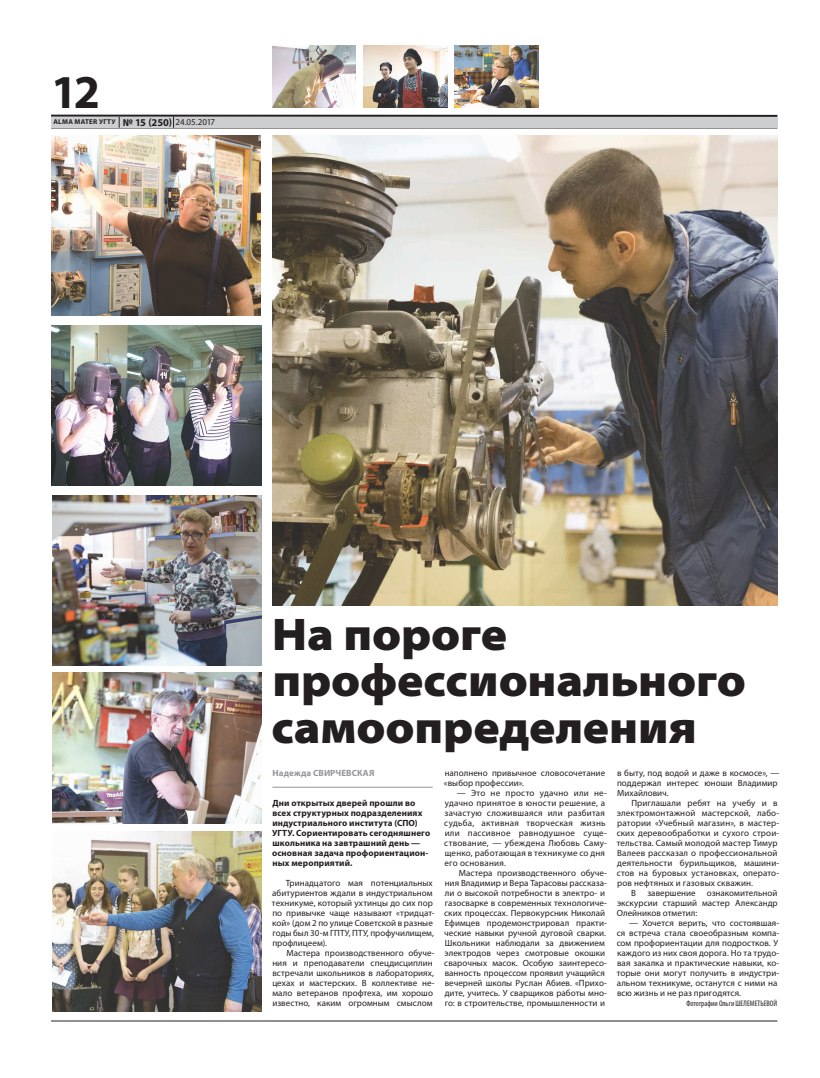
<style>
.page{position:relative;width:820px;height:1078px;background:#fff}
.page>*{position:absolute;margin:0;border:0;box-sizing:border-box;transform-origin:0 0}
.t1{font:700 47.4px "Myriad Pro";color:#231f20}
.t2{font:900 semi-expanded 46px/46px "Myriad Pro";letter-spacing:-.005em;color:#231f20}
.t3{font:9px/10px "Myriad Pro";letter-spacing:.005em;color:#231f20}
.t4{font:9px/10px "Myriad Pro";letter-spacing:.025em;color:#231f20}
.t5{font:700 9px/10px "Myriad Pro";letter-spacing:.01em;color:#231f20}
.t6{font:700 9px "Myriad Pro";letter-spacing:.01em;color:#939598}
.t7{font:condensed 8px "Myriad Pro";color:#231f20}
.t8{font:700 7px "Myriad Pro";letter-spacing:.04em;color:#231f20}
.s1{font-size:10.5px}
.s2{font-weight:400;font-size:9px}
</style>
<div class="page">
<hr style="left:51px;top:128px;width:726px;height:1px;background:#231f20">
<hr style="left:51px;top:115px;width:726px;height:2px;background:#231f20">
<div style="left:51px;top:117px;width:726px;height:11px;background:#cdced0"></div>
<svg style="left:173px;top:116px;width:1px;height:12px"></svg>
<hr style="left:51px;top:1020px;width:726px;height:1px;background:#231f20">
<img style="left:51px;top:135px;width:209px;height:180px">
<img style="left:52px;top:325px;width:209px;height:160px">
<img style="left:272px;top:45px;width:83px;height:62px">
<img style="left:363px;top:45px;width:84px;height:62px">
<img style="left:454px;top:45px;width:84px;height:62px">
<img style="left:272px;top:135px;width:505px;height:470px">
<img style="left:53px;top:495px;width:208px;height:170px">
<img style="left:53px;top:672px;width:208px;height:150px">
<img style="left:53px;top:831px;width:208px;height:179px">
<hr style="left:272px;top:786px;width:160px;height:1px;background:#939598">
<h1 class="t1" style="left:51px;top:61px;width:50px">12</h1>
<p class="t8" style="left:53px;top:117px;width:163px">ALMA MATER УГТУ <span class="s1">№ 15 (250)</span> <span class="s2">24.05.2017</span></p>
<h2 class="t2" style="left:271px;top:612px;width:476px">На пороге профессионального самоопределения</h2>
<p class="t6" style="left:272px;top:767px;width:103px">Надежда СВИРЧЕВСКАЯ</p>
<p class="t5" style="left:272px;top:797px;width:160px">Дни открытых дверей прошли во всех структурных подразделениях индустриального института (СПО)<br>УГТУ. Сориентировать сегодняшнего школьника на завтрашний день — основная задача профориентацион&shy;ных мероприятий.</p>
<p class="t3" style="left:272px;top:877px;width:164px;text-indent:14px">Тринадцатого мая потенциальных абитуриентов ждали в индустриальном техникуме, который ухтинцы до сих пор по привычке чаще называют «тридцат&shy;кой» (дом 2 по улице Советской в разные годы был 30-м ГПТУ, ПТУ, профучилищем, профлицеем).</p>
<p class="t3" style="left:272px;top:947px;width:164px;text-indent:14px">Мастера производственного обуче&shy;ния и преподаватели спецдисциплин встречали школьников в лабораториях, цехах и мастерских. В коллективе не&shy;мало ветеранов профтеха, им хорошо известно, каким огромным смыслом</p>
<p class="t3" style="left:444px;top:767px;width:163px">наполнено привычное словосочетание «выбор профессии».</p>
<p class="t4" style="left:444px;top:787px;width:164px;text-indent:12px">— Это не просто удачно или не&shy;удачно принятое в юности решение, а зачастую сложившаяся или разбитая судьба, активная творческая жизнь или пассивное равнодушное суще&shy;ствование, — убеждена Любовь Саму&shy;щенко, работающая в техникуме со дня его основания.</p>
<p class="t3" style="left:444px;top:867px;width:164px;text-indent:15px">Мастера производственного обуче&shy;ния Владимир и Вера Тарасовы рассказа&shy;ли о высокой потребности в электро- и газосварке в современных технологиче&shy;ских процессах. Первокурсник Николай Ефимцев продемонстрировал практи&shy;ческие навыки ручной дуговой сварки.<br>Школьники наблюдали за движением электродов через смотровые окошки сварочных масок. Особую заинтересо&shy;ванность процессом проявил учащийся вечерней школы Руслан Абиев. «Прихо&shy;дите, учитесь. У сварщиков работы мно&shy;го: в строительстве, промышленности и</p>
<p class="t3" style="left:616px;top:767px;width:164px">в быту, под водой и даже в космосе», — поддержал интерес юноши Владимир<br>Михайлович.</p>
<p class="t3" style="left:616px;top:797px;width:164px;text-indent:15px">Приглашали ребят на учебу и в электромонтажной мастерской, лабо&shy;ратории «Учебный магазин», в мастер&shy;ских деревообработки и сухого строи&shy;тельства. Самый молодой мастер Тимур Валеев рассказал о профессиональной деятельности бурильщиков, машини&shy;стов на буровых установках, операто&shy;ров нефтяных и газовых скважин.</p>
<p class="t3" style="left:616px;top:887px;width:162px;text-align:justify;text-indent:14px">В завершение ознакомительной экскурсии старший мастер Александр Олейников отметил:</p>
<p class="t3" style="left:616px;top:917px;width:164px;text-indent:12px">— Хочется верить, что состоявшая&shy;ся встреча стала своеобразным компа&shy;сом профориентации для подростков. У каждого из них своя дорога. Но та трудо&shy;вая закалка и практические навыки, ко&shy;торые они могут получить в индустри&shy;альном техникуме, останутся с ними на всю жизнь и не раз пригодятся.</p>
<p class="t7" style="left:686px;top:998px;width:92px">Фотографии Ольги ШЕЛЕМЕТЬЕВОЙ</p>
</div>
